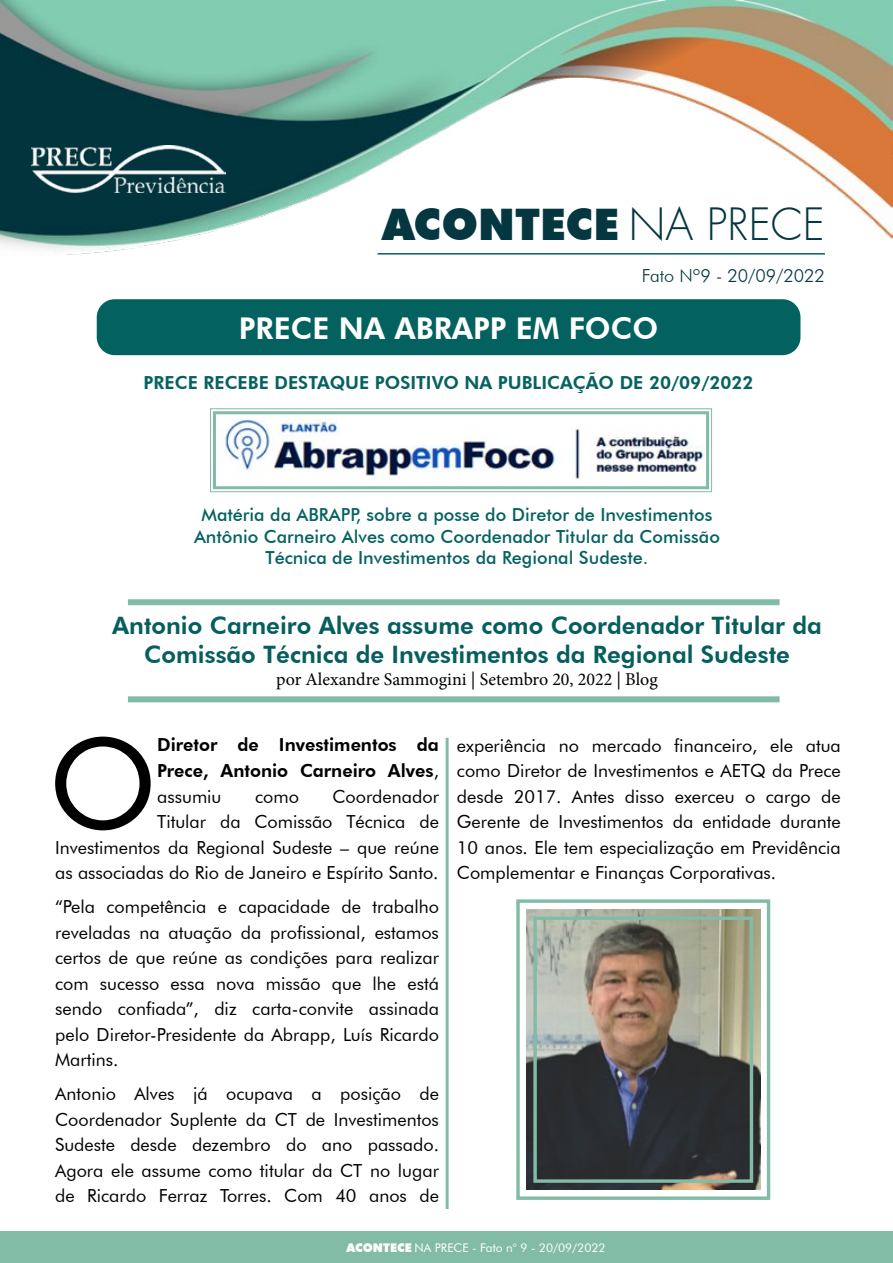
<style>
.page{position:relative;width:893px;height:1263px;background:#fff}
.page>*{position:absolute;margin:0;border:0;box-sizing:border-box;transform-origin:0 0}
.t1{font:124.95px "Futura BT";color:#000}
.t2{font:900 43.5px "Futura BT";color:#043740}
.t3{font:800 30px "Futura BT";color:#fff}
.t4{font:800 24px/28.8px "Futura BT";color:#065f5e;text-align:center}
.t5{font:18px/25.5px "Futura BT";color:#000;text-align:justify}
.t6{font:500 18px/21.6px "Futura BT";color:#066260;text-align:center}
.t7{font:800 18px/25.5px "Futura BT";color:#000;text-align:justify}
.t8{font:800 18px "Futura BT";color:#066260}
.t9{font:18px "Minion Pro";color:#000}
.t10{font:300 18px "Futura BT";color:#043740}
.t11{font:12px "Futura BT";color:#fff}
.s1{font-family:"Futura";font-weight:300}
.s2{font-weight:400}
.s3{font-weight:900}
</style>
<div class="page">
<div style="left:0;top:1231px;width:893px;height:32px;background:#82bca7"></div>
<img style="left:0;top:1px;width:893px;height:254px">
<img style="left:31px;top:146px;width:194px;height:47px">
<hr style="left:378px;top:253px;width:447px;height:2px;background:#036260">
<hr style="left:446px;top:738px;width:3px;height:471px;background:#82bca7">
<div style="left:97px;top:299px;width:703px;height:56px;background:#036260;border-radius:18px"></div>
<svg style="left:210px;top:408px;width:503px;height:85px"></svg>
<div style="left:213px;top:411px;width:496px;height:78px;border:3px solid #82bca7"></div>
<div style="left:128px;top:599px;width:652px;height:6px;background:#82bca7"></div>
<div style="left:128px;top:696px;width:652px;height:6px;background:#82bca7"></div>
<img style="left:516px;top:899px;width:255px;height:301px">
<div style="left:533px;top:916px;width:220px;height:267px;border:3px solid #82bca7"></div>
<h2 class="t2" style="left:382px;top:198px;width:444px">ACONTECE <span class="s1">NA PRECE</span></h2>
<p class="t10" style="left:642px;top:264px;width:185px">Fato Nº9 - 20/09/2022</p>
<h3 class="t3" style="left:239px;top:310px;width:421px">PRECE NA ABRAPP EM FOCO</h3>
<p class="t8" style="left:144px;top:371px;width:611px">PRECE RECEBE DESTAQUE POSITIVO NA PUBLICAÇÃO DE 20/09/2022</p>
<p class="t6" style="left:194px;top:504px;width:527px">Matéria da ABRAPP, sobre a posse do Diretor de Investimentos<br>Antônio Carneiro Alves como Coordenador Titular da Comissão<br>Técnica de Investimentos da Regional Sudeste.</p>
<h3 class="t4" style="left:112px;top:611px;width:711px">Antonio Carneiro Alves assume como Coordenador Titular da<br>Comissão Técnica de Investimentos da Regional Sudeste</h3>
<p class="t9" style="left:276px;top:667px;width:383px">por Alexandre Sammogini | Setembro 20, 2022 | Blog</p>
<h1 class="t1" style="left:49px;top:708px;width:110px">O</h1>
<p class="t7" style="left:157px;top:732px;width:283px">Diretor de Investimentos da Prece, Antonio Carneiro Alves<span class="s2">, assumiu</span></p>
<p class="t5" style="left:55px;top:783px;width:385px;text-align:right">Coordenador<br>Titular da Comissão Técnica de Investimentos da Regional Sudeste – que reúne as associadas do Rio de Janeiro e Espírito Santo.</p>
<p class="t5" style="left:55px;top:894px;width:385px">“Pela competência e capacidade de trabalho reveladas na atuação da profissional, estamos certos de que reúne as condições para realizar com sucesso essa nova missão que lhe está sendo confiada”, diz carta-convite assinada pelo Diretor-Presidente da Abrapp, Luís Ricardo Martins.</p>
<p class="t5" style="left:55px;top:1081px;width:385px">Antonio Alves já ocupava a posição de Coordenador Suplente da CT de Investimentos Sudeste desde dezembro do ano passado.<br>Agora ele assume como titular da CT no lugar de Ricardo Ferraz Torres. Com 40 anos de</p>
<p class="t5" style="left:255px;top:783px;width:45px">como</p>
<p class="t5" style="left:457px;top:732px;width:385px">experiência no mercado financeiro, ele atua como Diretor de Investimentos e AETQ da Prece desde 2017. Antes disso exerceu o cargo de Gerente de Investimentos da entidade durante 10 anos. Ele tem especialização em Previdência Complementar e Finanças Corporativas.</p>
<p class="t11" style="left:346px;top:1240px;width:261px"><span class="s3">ACONTECE</span> NA PRECE - Fato n° 9 - 20/09/2022</p>
</div>
